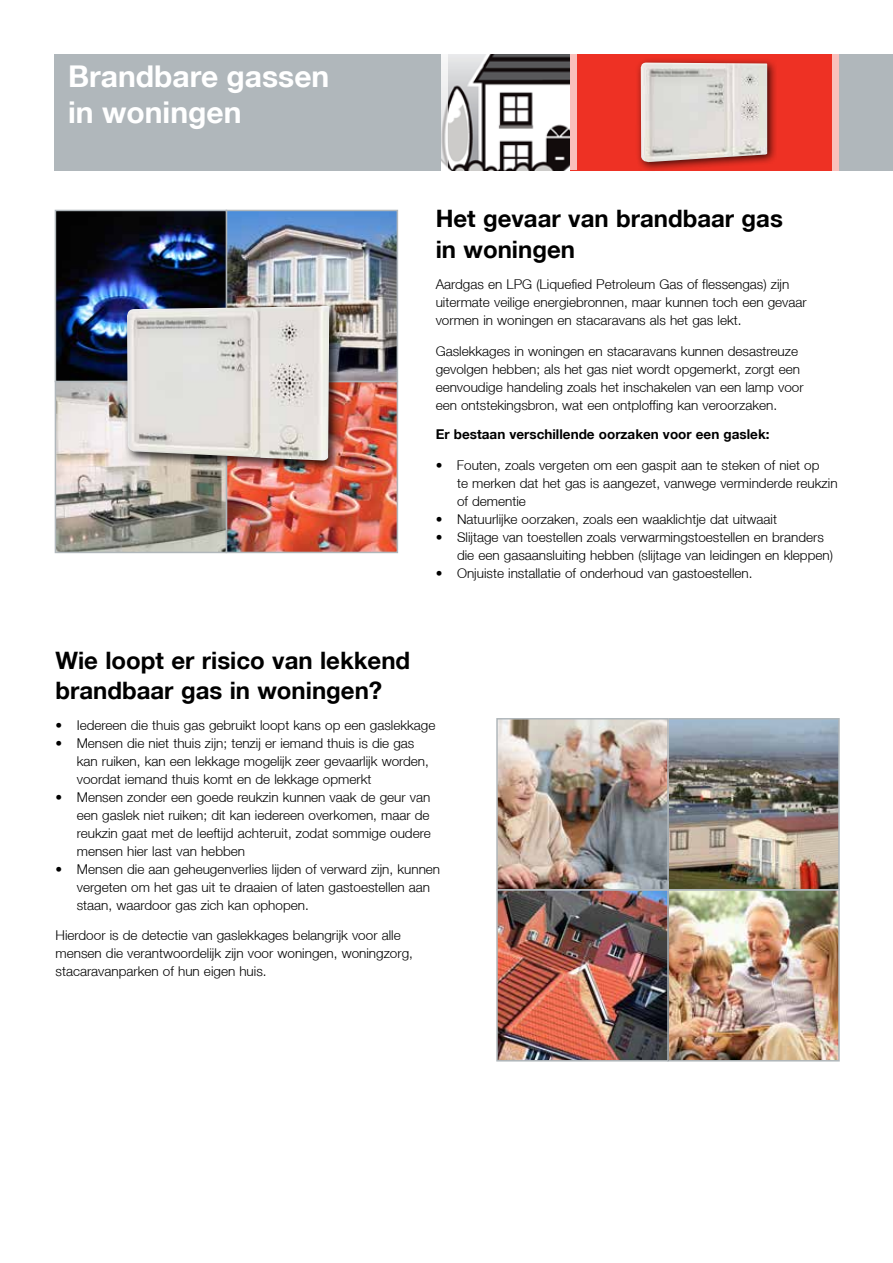
<style>
.page{position:relative;width:893px;height:1263px;background:#fff}
.page>*{position:absolute;margin:0;border:0;box-sizing:border-box;transform-origin:0 0}
.t1{font:700 30px/36px "Helvetica Neue LT";color:#fff}
.t2{font:700 24px/31.5px "Helvetica Neue LT";color:#000}
.t3{font:300 13.5px/18px "Helvetica Neue LT";color:#000}
.t4{font:700 13.5px "Helvetica Neue LT";color:#000}
</style>
<div class="page">
<div style="left:54px;top:54px;width:839px;height:116px;background:#b0b7bb"></div>
<img style="left:448px;top:54px;width:122px;height:116px">
<svg style="left:442px;top:54px;width:6px;height:116px"></svg>
<img style="left:58px;top:213px;width:337px;height:337px">
<div style="left:226px;top:381px;width:172px;height:172px;border:2px solid #b0b7bb"></div>
<div style="left:55px;top:381px;width:172px;height:172px;border:2px solid #b0b7bb"></div>
<div style="left:226px;top:210px;width:172px;height:172px;border:2px solid #b0b7bb"></div>
<div style="left:55px;top:210px;width:172px;height:172px;border:2px solid #b0b7bb"></div>
<img style="left:499px;top:721px;width:338px;height:337px">
<div style="left:667px;top:889px;width:173px;height:172px;border:2px solid #b0b7bb"></div>
<div style="left:496px;top:889px;width:173px;height:172px;border:2px solid #b0b7bb"></div>
<div style="left:667px;top:718px;width:173px;height:172px;border:2px solid #b0b7bb"></div>
<div style="left:496px;top:718px;width:173px;height:172px;border:2px solid #b0b7bb"></div>
<div style="left:570px;top:54px;width:269px;height:116px;background:#ee3124"></div>
<div style="left:570px;top:52px;width:7px;height:118px;background:#f9c0bc"></div>
<div style="left:832px;top:52px;width:7px;height:120px;background:#f9c0bc"></div>
<div style="left:635px;top:57px;width:142px;height:115px;background:#000;opacity:.75"></div>
<img style="left:640px;top:63px;width:127px;height:100px">
<div style="left:123px;top:302px;width:219px;height:171px;background:#000;opacity:.75"></div>
<img style="left:127px;top:306px;width:202px;height:154px">
<h1 class="t1" style="left:68px;top:57px;width:263px">Brandbare gassen in woningen</h1>
<h2 class="t2" style="left:436px;top:202px;width:349px">Het gevaar van brandbaar gas in woningen</h2>
<p class="t3" style="left:436px;top:275px;width:373px">Aardgas en LPG (Liquefied Petroleum Gas of flessengas) zijn uitermate veilige energiebronnen, maar kunnen toch een gevaar vormen in woningen en stacaravans als het gas lekt.</p>
<p class="t3" style="left:436px;top:341px;width:369px">Gaslekkages in woningen en stacaravans kunnen desastreuze gevolgen hebben; als het gas niet wordt opgemerkt, zorgt een eenvoudige handeling zoals het inschakelen van een lamp voor een ontstekingsbron, wat een ontploffing kan veroorzaken.</p>
<p class="t4" style="left:436px;top:426px;width:335px">Er bestaan verschillende oorzaken voor een gaslek:</p>
<p class="t3" style="left:457px;top:455px;width:382px;text-indent:-21px">• Fouten, zoals vergeten om een gaspit aan te steken of niet op<br>te merken dat het gas is aangezet, vanwege verminderde reukzin of dementie</p>
<p class="t3" style="left:436px;top:509px;width:343px">• Natuurlijke oorzaken, zoals een waaklichtje dat uitwaait</p>
<p class="t3" style="left:457px;top:527px;width:377px;text-indent:-21px">• Slijtage van toestellen zoals verwarmingstoestellen en branders die een gasaansluiting hebben (slijtage van leidingen en kleppen)</p>
<p class="t3" style="left:436px;top:563px;width:318px">• Onjuiste installatie of onderhoud van gastoestellen.</p>
<h2 class="t2" style="left:55px;top:645px;width:356px;line-height:30px">Wie loopt er risico van lekkend brandbaar gas in woningen?</h2>
<p class="t3" style="left:55px;top:715px;width:382px">• Iedereen die thuis gas gebruikt loopt kans op een gaslekkage</p>
<p class="t3" style="left:77px;top:733px;width:354px;text-indent:-21px">• Mensen die niet thuis zijn; tenzij er iemand thuis is die gas kan ruiken, kan een lekkage mogelijk zeer gevaarlijk worden, voordat iemand thuis komt en de lekkage opmerkt</p>
<p class="t3" style="left:77px;top:787px;width:355px;text-align:justify;text-indent:-21px">• Mensen zonder een goede reukzin kunnen vaak de geur van een gaslek niet ruiken; dit kan iedereen overkomen, maar de reukzin gaat met de leeftijd achteruit, zodat sommige oudere mensen hier last van hebben</p>
<p class="t3" style="left:77px;top:859px;width:365px;text-indent:-21px">• Mensen die aan geheugenverlies lijden of verward zijn, kunnen vergeten om het gas uit te draaien of laten gastoestellen aan staan, waardoor gas zich kan ophopen.</p>
<p class="t3" style="left:56px;top:926px;width:359px">Hierdoor is de detectie van gaslekkages belangrijk voor alle mensen die verantwoordelijk zijn voor woningen, woningzorg, stacaravanparken of hun eigen huis.</p>
</div>
